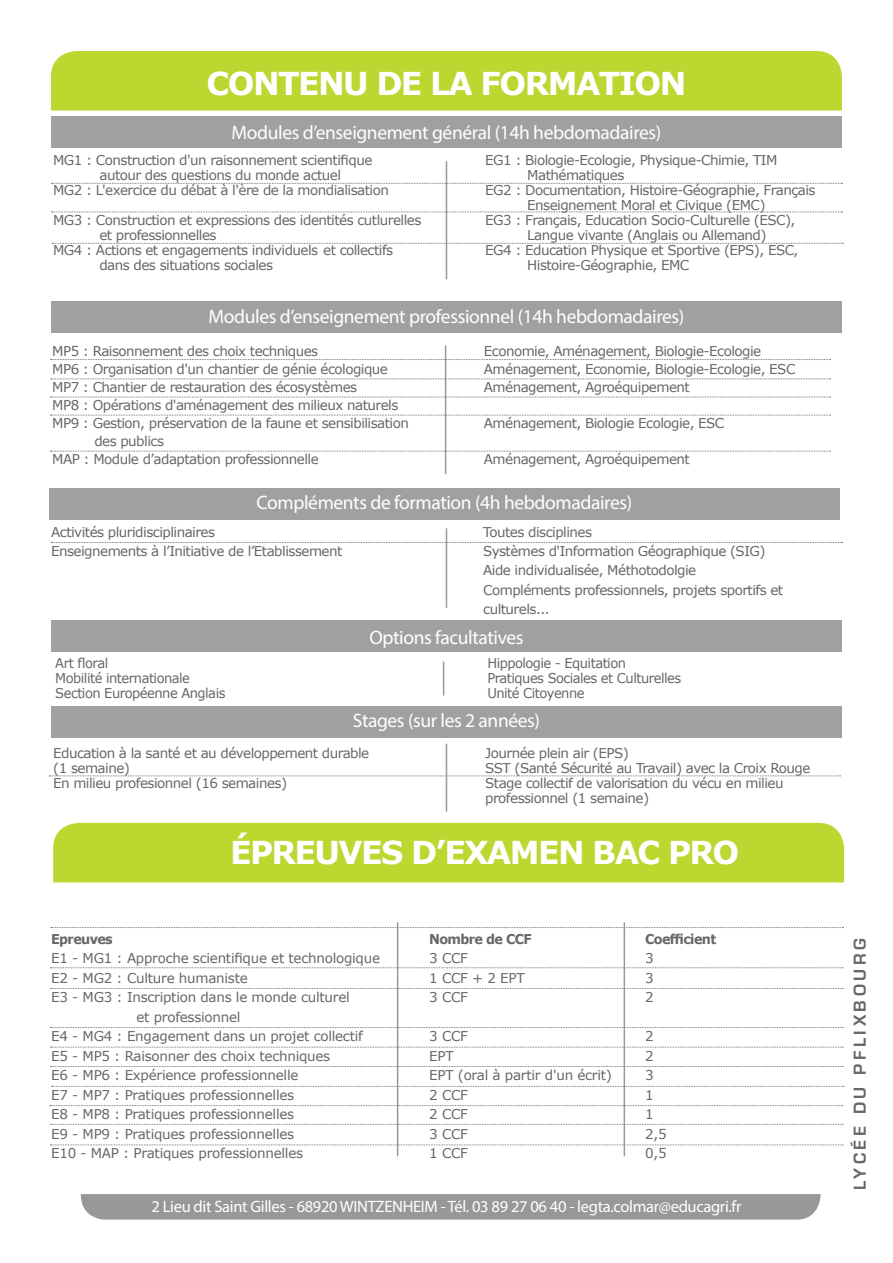
<style>
.page{position:relative;width:893px;height:1263px;background:#fff}
.page>*{position:absolute;margin:0;border:0;box-sizing:border-box;transform-origin:0 0}
.t1{font:700 31.5px "Verdana";letter-spacing:-.05em;color:#fff}
.t2{font:19.5px "Myriad Pro";letter-spacing:-.02em;color:#fff}
.t3{font:700 18px "Eurostile";letter-spacing:.2em;color:#666865}
.t4{font:16.5px "Myriad Pro";letter-spacing:-.02em;color:#fff}
.t5{font:13.5px "Verdana";letter-spacing:-.04em;color:#666865}
.t6{font:13.5px "Verdana";letter-spacing:-.02em;color:#666865}
.t7{font:700 13.5px "Verdana";letter-spacing:-.05em;color:#666865;scale:.95 1}
</style>
<div class="page">
<div style="left:51px;top:51px;width:791px;height:60px;background:#bed630"></div>
<div style="left:51px;top:116px;width:791px;height:31px;background:#9fa19f"></div>
<div style="left:51px;top:301px;width:791px;height:32px;background:#9fa19f"></div>
<div style="left:49px;top:488px;width:791px;height:31px;background:#9fa19f"></div>
<div style="left:81px;top:1194px;width:740px;height:25px;background:#989996"></div>
<hr style="left:446px;top:161px;width:1px;height:118px;background:#989996">
<hr style="left:445px;top:345px;width:1px;height:129px;background:#989996">
<div style="left:51px;top:706px;width:791px;height:32px;background:#9fa19f"></div>
<svg style="left:51px;top:542px;width:792px;height:1px"></svg>
<div style="left:53px;top:823px;width:791px;height:59px;background:#bed630"></div>
<svg style="left:51px;top:927px;width:792px;height:1px"></svg>
<svg style="left:51px;top:988px;width:792px;height:1px"></svg>
<svg style="left:51px;top:1066px;width:792px;height:1px"></svg>
<svg style="left:51px;top:1027px;width:792px;height:1px"></svg>
<svg style="left:51px;top:1047px;width:792px;height:1px"></svg>
<svg style="left:51px;top:967px;width:792px;height:1px"></svg>
<svg style="left:51px;top:1124px;width:792px;height:1px"></svg>
<svg style="left:51px;top:1144px;width:792px;height:1px"></svg>
<hr style="left:624px;top:922px;width:1px;height:234px;background:#989996">
<hr style="left:397px;top:922px;width:1px;height:234px;background:#989996">
<svg style="left:51px;top:359px;width:779px;height:1px"></svg>
<svg style="left:49px;top:775px;width:791px;height:1px"></svg>
<hr style="left:446px;top:528px;width:1px;height:80px;background:#989996">
<hr style="left:446px;top:744px;width:1px;height:68px;background:#989996">
<svg style="left:51px;top:183px;width:792px;height:1px"></svg>
<svg style="left:51px;top:212px;width:792px;height:1px"></svg>
<svg style="left:52px;top:243px;width:791px;height:1px"></svg>
<svg style="left:51px;top:379px;width:779px;height:1px"></svg>
<svg style="left:51px;top:397px;width:779px;height:1px"></svg>
<svg style="left:51px;top:451px;width:779px;height:1px"></svg>
<div style="left:51px;top:620px;width:791px;height:32px;background:#9fa19f"></div>
<svg style="left:51px;top:415px;width:779px;height:1px"></svg>
<svg style="left:52px;top:1086px;width:792px;height:1px"></svg>
<svg style="left:50px;top:1105px;width:792px;height:1px"></svg>
<hr style="left:443px;top:661px;width:1px;height:35px;background:#989996">
<p class="t1" style="left:207px;top:62px;width:481px">CONTENU DE LA FORMATION</p>
<p class="t2" style="left:232px;top:120px;width:431px">Modules d’enseignement général (14h hebdomadaires)</p>
<p class="t5" style="left:53px;top:151px;width:321px">MG1 : Construction d'un raisonnement scientifique</p>
<p class="t5" style="left:485px;top:151px;width:294px">EG1 : Biologie-Ecologie, Physique-Chimie, TIM</p>
<p class="t5" style="left:99px;top:166px;width:243px">autour des questions du monde actuel</p>
<p class="t5" style="left:527px;top:166px;width:99px">Mathématiques</p>
<p class="t5" style="left:53px;top:181px;width:337px">MG2 : L'exercice du débat à l'ère de la mondialisation</p>
<p class="t5" style="left:485px;top:181px;width:332px">EG2 : Documentation, Histoire-Géographie, Français</p>
<p class="t5" style="left:527px;top:196px;width:240px">Enseignement Moral et Civique (EMC)</p>
<p class="t5" style="left:53px;top:211px;width:370px">MG3 : Construction et expressions des identités cutlurelles</p>
<p class="t5" style="left:485px;top:211px;width:312px">EG3 : Français, Education Socio-Culturelle (ESC),</p>
<p class="t5" style="left:99px;top:226px;width:119px">et professionnelles</p>
<p class="t5" style="left:527px;top:226px;width:241px">Langue vivante (Anglais ou Allemand)</p>
<p class="t5" style="left:53px;top:241px;width:342px">MG4 : Actions et engagements individuels et collectifs</p>
<p class="t5" style="left:485px;top:241px;width:315px">EG4 : Education Physique et Sportive (EPS), ESC,</p>
<p class="t5" style="left:99px;top:256px;width:175px">dans des situations sociales</p>
<p class="t5" style="left:527px;top:256px;width:164px">Histoire-Géographie, EMC</p>
<p class="t2" style="left:209px;top:304px;width:477px">Modules d’enseignement professionnel (14h hebdomadaires)</p>
<p class="t5" style="left:52px;top:342px;width:267px">MP5 : Raisonnement des choix techniques</p>
<p class="t5" style="left:52px;top:360px;width:337px">MP6 : Organisation d'un chantier de génie écologique</p>
<p class="t5" style="left:52px;top:378px;width:306px">MP7 : Chantier de restauration des écosystèmes</p>
<p class="t5" style="left:52px;top:396px;width:348px">MP8 : Opérations d'aménagement des milieux naturels</p>
<p class="t5" style="left:52px;top:414px;width:358px">MP9 : Gestion, préservation de la faune et sensibilisation</p>
<p class="t5" style="left:94px;top:432px;width:71px">des publics</p>
<p class="t5" style="left:52px;top:450px;width:268px">MAP : Module d’adaptation professionnelle</p>
<p class="t5" style="left:484px;top:342px;width:279px">Economie, Aménagement, Biologie-Ecologie</p>
<p class="t5" style="left:484px;top:360px;width:313px">Aménagement, Economie, Biologie-Ecologie, ESC</p>
<p class="t5" style="left:484px;top:378px;width:208px">Aménagement, Agroéquipement</p>
<p class="t5" style="left:484px;top:414px;width:242px">Aménagement, Biologie Ecologie, ESC</p>
<p class="t5" style="left:484px;top:450px;width:208px">Aménagement, Agroéquipement</p>
<h2 class="t2" style="left:256px;top:490px;width:377px">Compléments de formation (4h hebdomadaires)</h2>
<p class="t5" style="left:51px;top:523px;width:166px">Activités pluridisciplinaires</p>
<p class="t5" style="left:483px;top:523px;width:110px">Toutes disciplines</p>
<p class="t5" style="left:51px;top:542px;width:293px">Enseignements à l’Initiative de l’Etablissement</p>
<p class="t5" style="left:483px;top:542px;width:284px">Systèmes d'Information Géographique (SIG)</p>
<p class="t5" style="left:483px;top:561px;width:215px">Aide individualisée, Méthotodolgie</p>
<p class="t5" style="left:483px;top:580px;width:302px">Compléments professionnels, projets sportifs et</p>
<p class="t5" style="left:483px;top:600px;width:68px">culturels...</p>
<p class="t2" style="left:369px;top:625px;width:156px">Options facultatives</p>
<p class="t5" style="left:55px;top:654px;width:55px">Art floral</p>
<p class="t5" style="left:487px;top:654px;width:140px">Hippologie - Equitation</p>
<p class="t5" style="left:55px;top:669px;width:136px">Mobilité internationale</p>
<p class="t5" style="left:487px;top:669px;width:196px">Pratiques Sociales et Culturelles</p>
<p class="t5" style="left:55px;top:684px;width:172px">Section Européenne Anglais</p>
<p class="t5" style="left:487px;top:684px;width:99px">Unité Citoyenne</p>
<p class="t2" style="left:353px;top:709px;width:189px">Stages (sur les 2 années)</p>
<p class="t5" style="left:53px;top:744px;width:318px">Education à la santé et au développement durable</p>
<p class="t5" style="left:485px;top:744px;width:145px">Journée plein air (EPS)</p>
<p class="t5" style="left:53px;top:759px;width:78px">(1 semaine)</p>
<p class="t5" style="left:485px;top:759px;width:327px">SST (Santé Sécurité au Travail) avec la Croix Rouge</p>
<p class="t5" style="left:53px;top:774px;width:236px">En milieu profesionnel (16 semaines)</p>
<p class="t5" style="left:485px;top:774px;width:300px">Stage collectif de valorisation du vécu en milieu</p>
<p class="t5" style="left:485px;top:789px;width:165px">professionnel (1 semaine)</p>
<p class="t1" style="left:230px;top:830px;width:511px">ÉPREUVES D’EXAMEN BAC PRO</p>
<p class="t7" style="left:51px;top:929px;width:66px">Epreuves</p>
<p class="t7" style="left:429px;top:929px;width:109px">Nombre de CCF</p>
<p class="t7" style="left:645px;top:929px;width:76px">Coefficient</p>
<p class="t6" style="left:51px;top:949px;width:330px">E1 - MG1 : Approche scientifique et technologique</p>
<p class="t5" style="left:429px;top:949px;width:40px">3 CCF</p>
<p class="t5" style="left:645px;top:949px;width:10px">3</p>
<p class="t6" style="left:51px;top:968px;width:198px">E2 - MG2 : Culture humaniste</p>
<p class="t5" style="left:429px;top:968px;width:97px">1 CCF + 2 EPT</p>
<p class="t5" style="left:645px;top:968px;width:10px">3</p>
<p class="t6" style="left:51px;top:988px;width:300px">E3 - MG3 : Inscription dans le monde culturel</p>
<p class="t5" style="left:429px;top:988px;width:40px">3 CCF</p>
<p class="t5" style="left:645px;top:988px;width:10px">2</p>
<p class="t6" style="left:137px;top:1007px;width:106px">et professionnel</p>
<p class="t6" style="left:51px;top:1027px;width:313px">E4 - MG4 : Engagement dans un projet collectif</p>
<p class="t5" style="left:429px;top:1027px;width:40px">3 CCF</p>
<p class="t5" style="left:645px;top:1027px;width:10px">2</p>
<p class="t6" style="left:51px;top:1046px;width:281px">E5 - MP5 : Raisonner des choix techniques</p>
<p class="t5" style="left:429px;top:1046px;width:26px">EPT</p>
<p class="t5" style="left:645px;top:1046px;width:10px">2</p>
<p class="t6" style="left:51px;top:1066px;width:249px">E6 - MP6 : Expérience professionnelle</p>
<p class="t6" style="left:429px;top:1066px;width:184px">EPT (oral à partir d'un écrit)</p>
<p class="t5" style="left:645px;top:1066px;width:10px">3</p>
<p class="t6" style="left:51px;top:1085px;width:245px">E7 - MP7 : Pratiques professionnelles</p>
<p class="t5" style="left:429px;top:1085px;width:40px">2 CCF</p>
<p class="t5" style="left:645px;top:1085px;width:10px">1</p>
<p class="t6" style="left:51px;top:1105px;width:245px">E8 - MP8 : Pratiques professionnelles</p>
<p class="t5" style="left:429px;top:1105px;width:40px">2 CCF</p>
<p class="t5" style="left:645px;top:1105px;width:10px">1</p>
<p class="t6" style="left:51px;top:1124px;width:245px">E9 - MP9 : Pratiques professionnelles</p>
<p class="t5" style="left:429px;top:1124px;width:40px">3 CCF</p>
<p class="t5" style="left:645px;top:1124px;width:23px">2,5</p>
<p class="t6" style="left:51px;top:1144px;width:254px">E10 - MAP : Pratiques professionnelles</p>
<p class="t5" style="left:429px;top:1144px;width:40px">1 CCF</p>
<p class="t5" style="left:645px;top:1144px;width:23px">0,5</p>
<p class="t4" style="left:151px;top:1196px;width:591px">2 Lieu dit Saint Gilles - 68920 WINTZENHEIM - Tél. 03 89 27 06 40 - legta.colmar@educagri.fr</p>
<p class="t3" style="left:847px;top:1190px;width:253px;rotate:-90deg">LYCÉE DU PFLIXBOURG</p>
</div>
